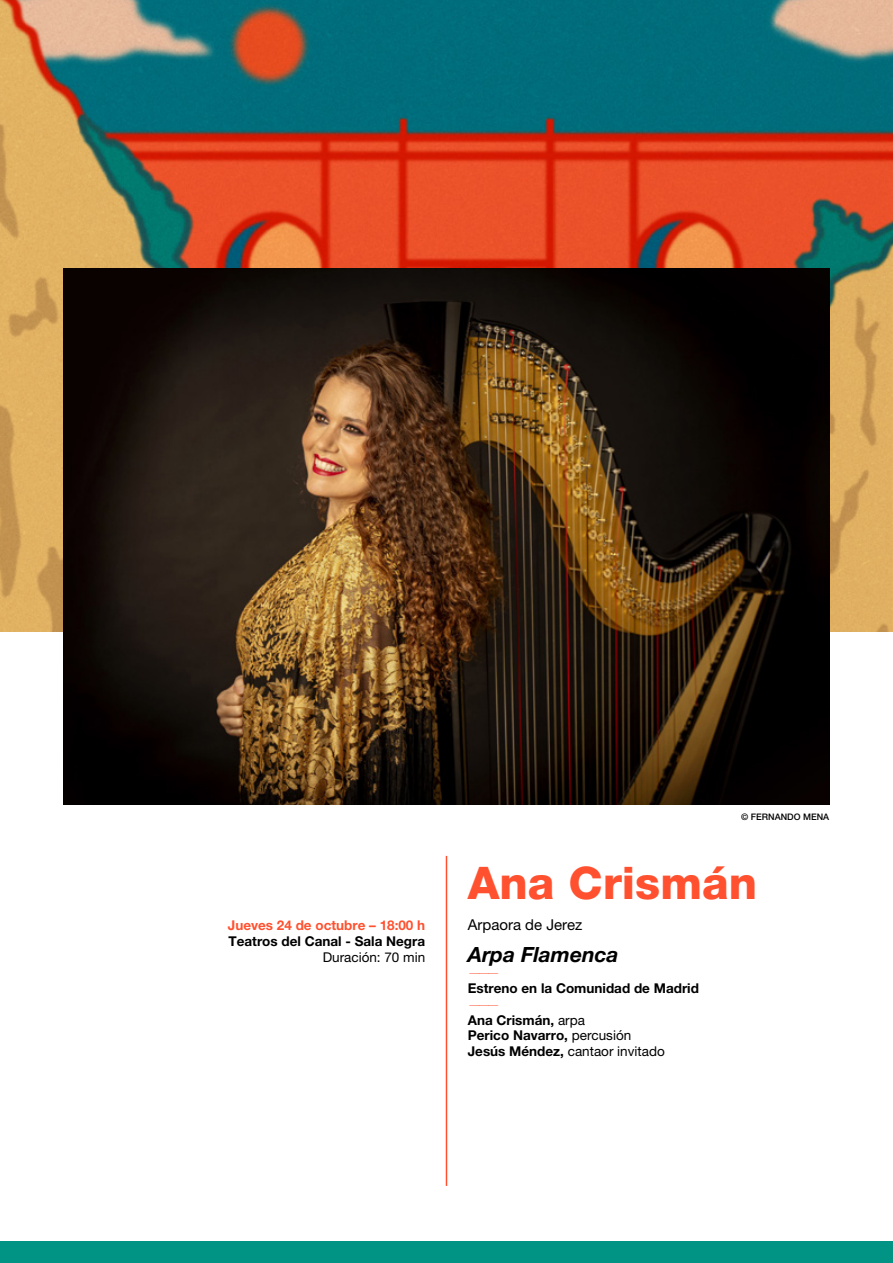
<style>
.page{position:relative;width:893px;height:1263px;background:#fff}
.page>*{position:absolute;margin:0;border:0;box-sizing:border-box;transform-origin:0 0}
.t1{font:800 45px "Helvetica Neue LT Pro";color:#ff512f}
.t2{font:italic 700 21px "Helvetica Neue LT Pro";color:#000}
.t3{font:15px "Helvetica Neue LT Pro";color:#000}
.t4{font:700 13.5px/15.8px "Helvetica Neue LT Pro";color:#000}
.t5{font:700 13.5px "Helvetica Neue LT Pro";color:#ff512f}
.t6{font:13.5px "Helvetica Neue LT Pro";color:#000}
.t7{font:100 13.5px "Helvetica Neue LT Pro";color:#ff512f}
.t8{font:500 9px "Helvetica Neue LT Pro";color:#000}
.s1{font-weight:100;color:#ff512f}
.s2{font-weight:400}
</style>
<div class="page">
<img style="left:0;top:0;width:893px;height:631px">
<div style="left:0;top:1242px;width:893px;height:21px;background:#019484"></div>
<img style="left:64px;top:269px;width:765px;height:535px">
<hr style="left:446px;top:856px;width:1px;height:330px;background:#ff512f">
<p class="t5" style="left:228px;top:917px;width:199px">Jueves 24 de octubre – 18:00 h</p>
<p class="t4" style="left:228px;top:933px;width:198px">Teatros del Canal - Sala Negra</p>
<p class="t6" style="left:323px;top:949px;width:104px">Duración: 70 min</p>
<p class="t8" style="left:741px;top:811px;width:90px">© FERNANDO MENA</p>
<h1 class="t1" style="left:468px;top:856px;width:291px">Ana Crismán</h1>
<p class="t3" style="left:468px;top:916px;width:116px">Arpaora de Jerez</p>
<h2 class="t2" style="left:468px;top:941px;width:152px">Arpa Flamenca</h2>
<p class="t7" style="left:468px;top:965px;width:34px">———</p>
<p class="t4" style="left:468px;top:980px;width:233px">Estreno en la Comunidad de Madrid</p>
<p class="t4" style="left:468px;top:996px;width:199px"><span class="s1">———<br></span>Ana Crismán, <span class="s2">arpa<br></span>Perico Navarro, <span class="s2">percusión<br></span>Jesús Méndez, <span class="s2">cantaor invitado</span></p>
</div>
